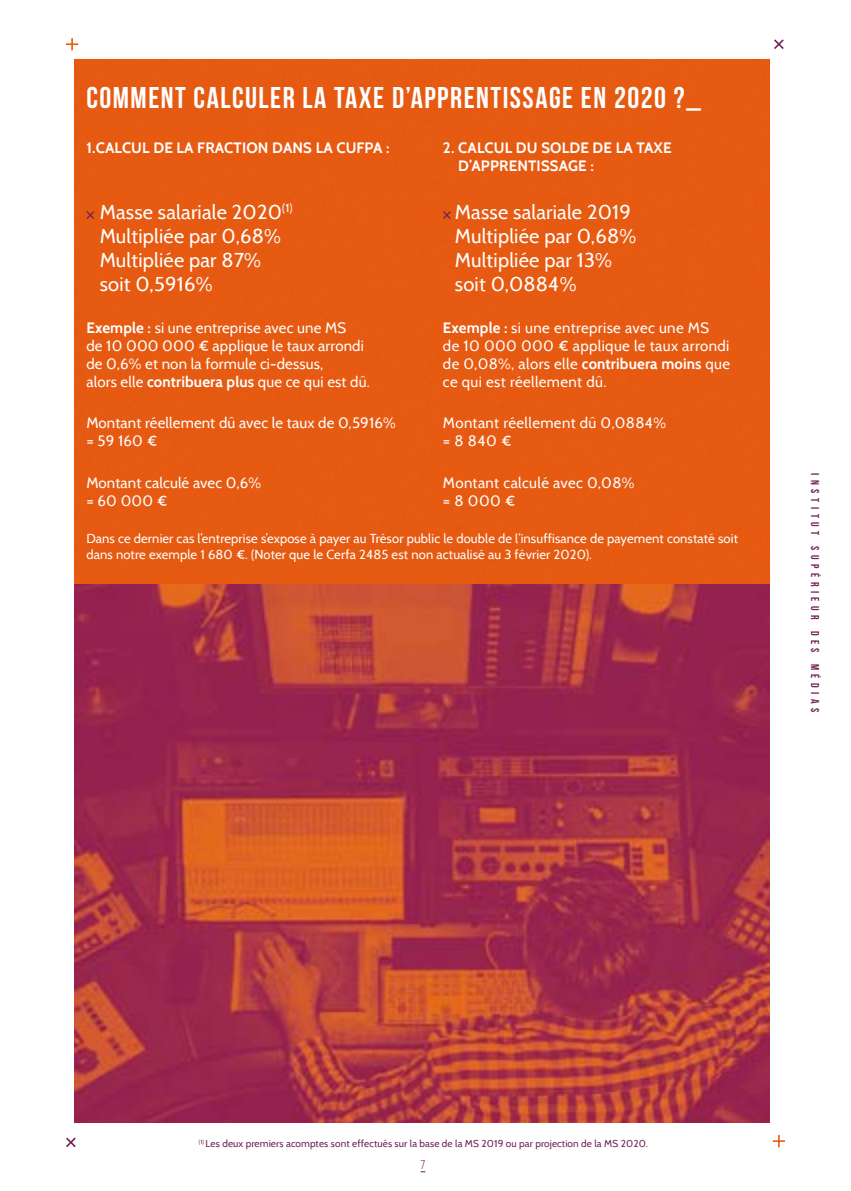
<style>
.page{position:relative;width:851px;height:1191px;background:#fff}
.page>*{position:absolute;margin:0;border:0;box-sizing:border-box;transform-origin:0 0}
.t1{font:700 30px "Bebas Neue";letter-spacing:.05em;color:#fff}
.t2{font:20px/24px "Cabin";letter-spacing:.01em;color:#fff}
.t3{font:15px/18px "Cabin";letter-spacing:.01em;color:#fff}
.t4{font:700 15px/18px "Cabin";letter-spacing:.01em;color:#fff}
.t5{font:13px/15.6px "Cabin";letter-spacing:.01em;color:#fff}
.t6{font:12.8px "Bebas Neue";color:#722055}
.t7{font:11.4px "Bebas Neue";letter-spacing:.4em;color:#722055}
.t8{font:10px "Cabin";letter-spacing:.01em;color:#702055}
.s1{font-weight:700}
</style>
<div class="page">
<div style="left:75px;top:60px;width:694px;height:524px;background:#e65a11"></div>
<svg style="left:86px;top:211px;width:8px;height:8px"></svg>
<svg style="left:443px;top:211px;width:7px;height:8px"></svg>
<svg style="left:66px;top:38px;width:12px;height:12px"></svg>
<svg style="left:774px;top:39px;width:9px;height:10px"></svg>
<svg style="left:66px;top:1137px;width:10px;height:10px"></svg>
<svg style="left:772px;top:1135px;width:12px;height:12px"></svg>
<svg style="left:75px;top:584px;width:694px;height:539px;background:#aa3543"></svg>
<h1 class="t1" style="left:86px;top:81px;width:616px">COMMENT CALCULER LA TAXE D’APPRENTISSAGE EN 2020 ?_</h1>
<p class="t4" style="left:86px;top:139px;width:305px">1.CALCUL DE LA FRACTION DANS LA CUFPA :</p>
<h2 class="t2" style="left:100px;top:200px;width:194px">Masse salariale 2020<sup>(1)<br></sup>Multipliée par 0,68%<br>Multipliée par 87% soit 0,5916%</h2>
<p class="t3" style="left:86px;top:318px;width:285px"><span class="s1">Exemple :</span> si une entreprise avec une MS<br>de 10 000 000 € applique le taux arrondi de 0,6% et non la formule ci-dessus,<br>alors elle <span class="s1">contribuera plus</span> que ce qui est dû.</p>
<p class="t3" style="left:86px;top:414px;width:311px">Montant réellement dû avec le taux de 0,5916% = 59 160 €</p>
<p class="t3" style="left:86px;top:473px;width:176px">Montant calculé avec 0,6% = 60 000 €</p>
<p class="t4" style="left:458px;top:139px;width:215px;text-indent:-15px">2. CALCUL DU SOLDE DE LA TAXE<br>D’APPRENTISSAGE :</p>
<h2 class="t2" style="left:455px;top:200px;width:183px">Masse salariale 2019<br>Multipliée par 0,68%<br>Multipliée par 13% soit 0,0884%</h2>
<p class="t3" style="left:443px;top:318px;width:289px"><span class="s1">Exemple :</span> si une entreprise avec une MS<br>de 10 000 000 € applique le taux arrondi de 0,08%, alors elle <span class="s1">contribuera moins</span> que ce qui est réellement dû.</p>
<p class="t3" style="left:443px;top:414px;width:225px">Montant réellement dû 0,0884% = 8 840 €</p>
<p class="t3" style="left:443px;top:473px;width:193px">Montant calculé avec 0,08% = 8 000 €</p>
<p class="t5" style="left:86px;top:531px;width:653px">Dans ce dernier cas l’entreprise s’expose à payer au Trésor public le double de l’insuffisance de payement constaté soit dans notre exemple 1 680 €. (Noter que le Cerfa 2485 est non actualisé au 3 février 2020).</p>
<p class="t7" style="left:821px;top:473px;width:240px;rotate:90deg">institut supérieur des médias</p>
<p class="t8" style="left:199px;top:1137px;width:450px"><sup>(1)</sup> Les deux premiers acomptes sont effectués sur la base de la MS 2019 ou par projection de la MS 2020.</p>
<p class="t6" style="left:420px;top:1157px;width:6px">7</p>
</div>
